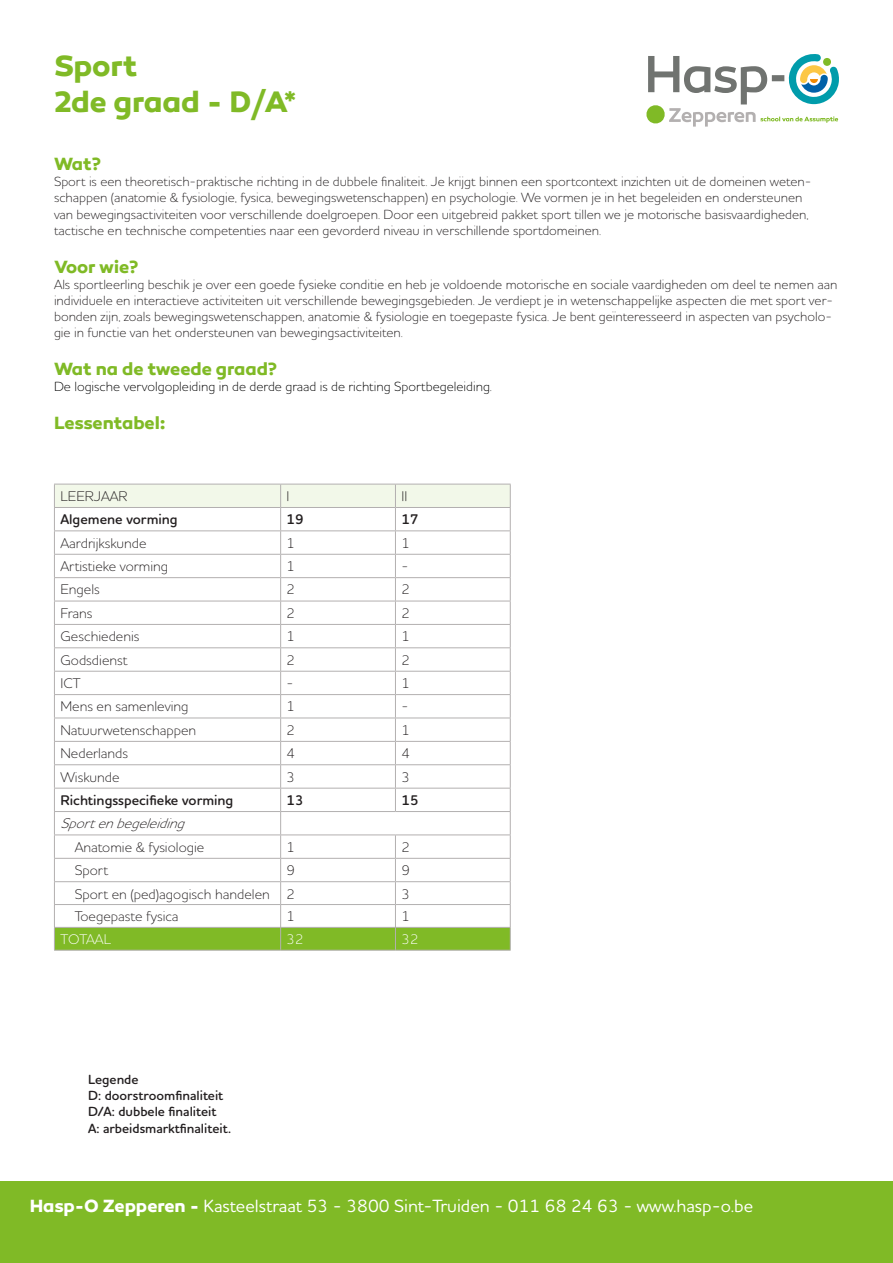
<style>
.page{position:relative;width:893px;height:1263px;background:#fff}
.page>*{position:absolute;margin:0;border:0;box-sizing:border-box;transform-origin:0 0}
.t1{font:700 30px "Canaro";letter-spacing:-.005em;color:#80ba26}
.t2{font:500 18px "Houschka Rounded";color:#fff}
.t3{font:700 18px "Canaro";letter-spacing:-.005em;color:#80ba26}
.t4{font:300 14.25px "Houschka Rounded";color:#231f20}
.t5{font:600 14.25px "Houschka Rounded";color:#231f20}
.t6{font:italic 300 14.25px "Houschka Rounded";color:#231f20}
.t7{font:300 14.25px "Houschka Rounded";color:#fff}
.t8{font:300 13.5px/16.2px "Houschka Rounded";color:#231f20}
.t9{font:600 13.5px "Houschka Rounded";color:#231f20}
.t10{font:300 13.5px "Houschka Rounded";color:#000}
.s1{font-family:"Canaro";font-weight:700}
</style>
<div class="page">
<svg style="left:646px;top:54px;width:193px;height:73px"></svg>
<div style="left:0;top:1181px;width:893px;height:82px;background:#80ba26"></div>
<svg style="left:54px;top:484px;width:457px;height:466px"></svg>
<hr style="left:54px;top:950px;width:227px;height:1px;background:#b3b0b0">
<hr style="left:281px;top:950px;width:114px;height:1px;background:#b3b0b0">
<hr style="left:395px;top:950px;width:116px;height:1px;background:#b3b0b0">
<p class="t1" style="left:54px;top:48px;width:85px">Sport</p>
<p class="t1" style="left:54px;top:84px;width:244px">2de graad - D/A*</p>
<p class="t3" style="left:54px;top:153px;width:48px">Wat?</p>
<p class="t8" style="left:54px;top:173px;width:759px">Sport is een theoretisch-praktische richting in de dubbele finaliteit. Je krijgt binnen een sportcontext inzichten uit de domeinen weten&shy;schappen (anatomie &amp; fysiologie, fysica, bewegingswetenschappen) en psychologie. We vormen je in het begeleiden en ondersteunen van bewegingsactiviteiten voor verschillende doelgroepen. Door een uitgebreid pakket sport tillen we je motorische basisvaardigheden, tactische en technische competenties naar een gevorderd niveau in verschillende sportdomeinen.</p>
<p class="t3" style="left:54px;top:255px;width:86px">Voor wie?</p>
<p class="t8" style="left:54px;top:276px;width:785px">Als sportleerling beschik je over een goede fysieke conditie en heb je voldoende motorische en sociale vaardigheden om deel te nemen aan individuele en interactieve activiteiten uit verschillende bewegingsgebieden. Je verdiept je in wetenschappelijke aspecten die met sport ver&shy;bonden zijn, zoals bewegingswetenschappen, anatomie &amp; fysiologie en toegepaste fysica. Je bent geïnteresseerd in aspecten van psycholo&shy;gie in functie van het ondersteunen van bewegingsactiviteiten.</p>
<p class="t3" style="left:54px;top:358px;width:225px">Wat na de tweede graad?</p>
<p class="t10" style="left:54px;top:378px;width:439px">De logische vervolgopleiding in de derde graad is de richting Sportbegeleiding.</p>
<p class="t3" style="left:54px;top:412px;width:113px">Lessentabel:</p>
<p class="t4" style="left:60px;top:487px;width:69px">LEERJAAR</p>
<p class="t4" style="left:287px;top:487px;width:4px">I</p>
<p class="t4" style="left:401px;top:487px;width:7px">II</p>
<p class="t5" style="left:60px;top:510px;width:119px">Algemene vorming</p>
<p class="t5" style="left:287px;top:510px;width:19px">19</p>
<p class="t5" style="left:401px;top:510px;width:19px">17</p>
<p class="t4" style="left:60px;top:533px;width:88px">Aardrijkskunde</p>
<p class="t4" style="left:287px;top:533px;width:10px">1</p>
<p class="t4" style="left:401px;top:533px;width:10px">1</p>
<p class="t4" style="left:60px;top:557px;width:109px">Artistieke vorming</p>
<p class="t4" style="left:287px;top:557px;width:10px">1</p>
<p class="t4" style="left:401px;top:557px;width:8px">-</p>
<p class="t4" style="left:60px;top:580px;width:41px">Engels</p>
<p class="t4" style="left:287px;top:580px;width:10px">2</p>
<p class="t4" style="left:401px;top:580px;width:10px">2</p>
<p class="t4" style="left:60px;top:604px;width:34px">Frans</p>
<p class="t4" style="left:287px;top:604px;width:10px">2</p>
<p class="t4" style="left:401px;top:604px;width:10px">2</p>
<p class="t4" style="left:60px;top:627px;width:81px">Geschiedenis</p>
<p class="t4" style="left:287px;top:627px;width:10px">1</p>
<p class="t4" style="left:401px;top:627px;width:10px">1</p>
<p class="t4" style="left:60px;top:650px;width:69px">Godsdienst</p>
<p class="t4" style="left:287px;top:650px;width:10px">2</p>
<p class="t4" style="left:401px;top:650px;width:10px">2</p>
<p class="t4" style="left:60px;top:674px;width:22px">ICT</p>
<p class="t4" style="left:287px;top:674px;width:8px">-</p>
<p class="t4" style="left:401px;top:674px;width:10px">1</p>
<p class="t4" style="left:60px;top:697px;width:130px">Mens en samenleving</p>
<p class="t4" style="left:287px;top:697px;width:10px">1</p>
<p class="t4" style="left:401px;top:697px;width:8px">-</p>
<p class="t4" style="left:60px;top:720px;width:137px">Natuurwetenschappen</p>
<p class="t4" style="left:287px;top:720px;width:10px">2</p>
<p class="t4" style="left:401px;top:720px;width:10px">1</p>
<p class="t4" style="left:60px;top:744px;width:69px">Nederlands</p>
<p class="t4" style="left:287px;top:744px;width:10px">4</p>
<p class="t4" style="left:401px;top:744px;width:10px">4</p>
<p class="t4" style="left:60px;top:767px;width:61px">Wiskunde</p>
<p class="t4" style="left:287px;top:767px;width:10px">3</p>
<p class="t4" style="left:401px;top:767px;width:10px">3</p>
<p class="t5" style="left:60px;top:791px;width:175px">Richtingsspecifieke vorming</p>
<p class="t5" style="left:287px;top:791px;width:19px">13</p>
<p class="t5" style="left:401px;top:791px;width:19px">15</p>
<p class="t6" style="left:60px;top:814px;width:132px">Sportenbegeleiding</p>
<p class="t4" style="left:75px;top:837px;width:131px">Anatomie &amp; fysiologie</p>
<p class="t4" style="left:287px;top:837px;width:10px">1</p>
<p class="t4" style="left:401px;top:837px;width:10px">2</p>
<p class="t4" style="left:75px;top:861px;width:35px">Sport</p>
<p class="t4" style="left:287px;top:861px;width:10px">9</p>
<p class="t4" style="left:401px;top:861px;width:10px">9</p>
<p class="t4" style="left:75px;top:884px;width:197px">Sport en (ped)agogisch handelen</p>
<p class="t4" style="left:287px;top:884px;width:10px">2</p>
<p class="t4" style="left:401px;top:884px;width:10px">3</p>
<p class="t4" style="left:75px;top:907px;width:105px">Toegepaste fysica</p>
<p class="t4" style="left:287px;top:907px;width:10px">1</p>
<p class="t4" style="left:401px;top:907px;width:10px">1</p>
<p class="t7" style="left:61px;top:930px;width:52px">TOTAAL</p>
<p class="t7" style="left:287px;top:930px;width:19px">32</p>
<p class="t7" style="left:401px;top:930px;width:19px">32</p>
<p class="t9" style="left:88px;top:1071px;width:52px">Legende</p>
<p class="t9" style="left:88px;top:1087px;width:137px">D: doorstroomfinaliteit</p>
<p class="t9" style="left:88px;top:1103px;width:130px">D/A: dubbele finaliteit</p>
<p class="t9" style="left:88px;top:1119px;width:144px">A: arbeidsmarktfinaliteit.</p>
<p class="t2" style="left:30px;top:1194px;width:725px"><span class="s1">Hasp-O Zepperen -</span> Kasteelstraat 53 - 3800 Sint-Truiden - 011 68 24 63 - www.hasp-o.be</p>
</div>
